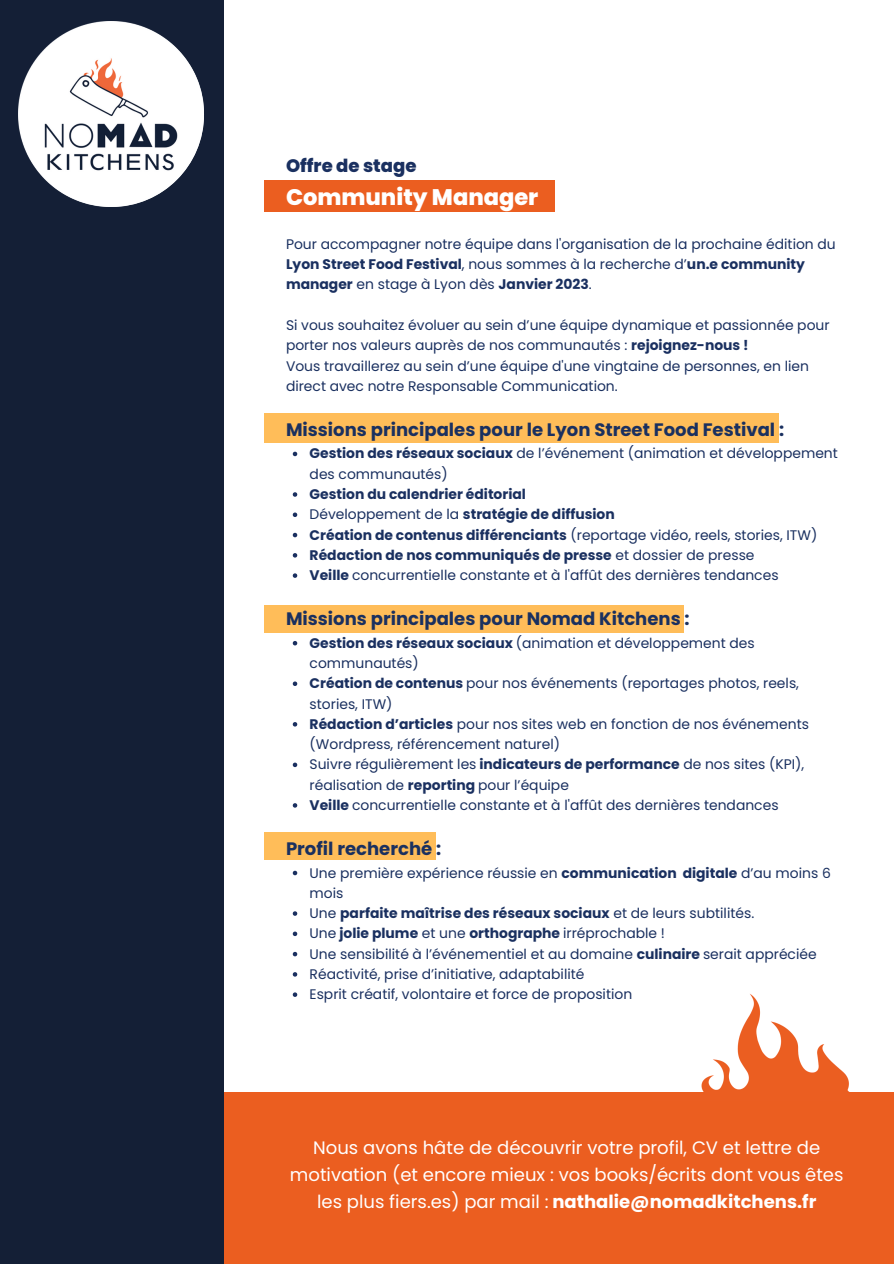
<style>
.page{position:relative;width:894px;height:1264px;background:#fff}
.page>*{position:absolute;margin:0;border:0;box-sizing:border-box;transform-origin:0 0}
.t1{font:800 22.5px "Poppins";color:#fff}
.t2{font:18px/27px "Poppins";color:#fff;text-align:center}
.t3{font:700 18px "Poppins";color:#1a3060}
.t4{font:800 18px "Poppins";color:#1a3060}
.t5{font:13.95px/20.2px "Poppins";color:#1a3060}
.s1{font-weight:700}
</style>
<div class="page">
<div style="left:215px;top:1091px;width:678px;height:172px;background:#eb5e20"></div>
<div style="left:0;top:0;width:223px;height:1263px;background:#141f36"></div>
<div style="left:264px;top:181px;width:290px;height:31px;background:#eb5e20"></div>
<div style="left:264px;top:413px;width:514px;height:29px;background:#ffbd59"></div>
<div style="left:264px;top:605px;width:419px;height:27px;background:#ffbd59"></div>
<div style="left:264px;top:832px;width:171px;height:27px;background:#ffbd59"></div>
<img style="left:652px;top:994px;width:204px;height:98px">
<svg style="left:293px;top:451px;width:4px;height:5px"></svg>
<svg style="left:293px;top:492px;width:4px;height:5px"></svg>
<svg style="left:293px;top:512px;width:4px;height:5px"></svg>
<svg style="left:293px;top:533px;width:4px;height:4px"></svg>
<svg style="left:293px;top:553px;width:4px;height:4px"></svg>
<svg style="left:293px;top:573px;width:4px;height:5px"></svg>
<svg style="left:293px;top:641px;width:4px;height:4px"></svg>
<svg style="left:293px;top:681px;width:4px;height:5px"></svg>
<svg style="left:293px;top:722px;width:4px;height:4px"></svg>
<svg style="left:293px;top:762px;width:4px;height:5px"></svg>
<svg style="left:293px;top:803px;width:4px;height:4px"></svg>
<svg style="left:293px;top:870px;width:4px;height:5px"></svg>
<svg style="left:293px;top:911px;width:4px;height:4px"></svg>
<svg style="left:293px;top:931px;width:4px;height:5px"></svg>
<svg style="left:293px;top:951px;width:4px;height:5px"></svg>
<svg style="left:293px;top:972px;width:4px;height:4px"></svg>
<svg style="left:293px;top:992px;width:4px;height:4px"></svg>
<img style="left:19px;top:22px;width:184px;height:184px">
<p class="t4" style="left:286px;top:153px;width:132px">Offre de stage</p>
<h1 class="t1" style="left:286px;top:181px;width:254px">Community Manager</h1>
<p class="t5" style="left:286px;top:234px;width:551px">Pour accompagner notre équipe dans l'organisation de la prochaine édition du<br><span class="s1">Lyon Street Food Festival</span>, nous sommes à la recherche d’<span class="s1">un.e community manager</span> en stage à Lyon dès <span class="s1">Janvier 2023</span>.</p>
<p class="t5" style="left:286px;top:315px;width:545px">Si vous souhaitez évoluer au sein d’une équipe dynamique et passionnée pour porter nos valeurs auprès de nos communautés : <span class="s1">rejoignez-nous !<br></span>Vous travaillerez au sein d’une équipe d'une vingtaine de personnes, en lien direct avec notre Responsable Communication.</p>
<p class="t3" style="left:286px;top:417px;width:499px">Missions principales pour le Lyon Street Food Festival :</p>
<p class="t5" style="left:309px;top:443px;width:529px"><span class="s1">Gestion des réseaux sociaux</span> de l’événement (animation et développement des communautés)</p>
<p class="t5" style="left:309px;top:484px;width:509px"><span class="s1">Gestion du calendrier éditorial<br></span>Développement de la <span class="s1">stratégie de diffusion<br>Création de contenus différenciants</span> (reportage vidéo, reels, stories, ITW)<br><span class="s1">Rédaction de nos communiqués de presse</span> et dossier de presse<br><span class="s1">Veille</span> concurrentielle constante et à l'affût des dernières tendances</p>
<p class="t3" style="left:286px;top:606px;width:405px">Missions principales pour Nomad Kitchens :</p>
<p class="t5" style="left:309px;top:632px;width:501px"><span class="s1">Gestion des réseaux sociaux</span> (animation et développement des communautés)<br><span class="s1">Création de contenus</span> pour nos événements (reportages photos, reels, stories, ITW)<br><span class="s1">Rédaction d’articles</span> pour nos sites web en fonction de nos événements (Wordpress, référencement naturel)<br>Suivre régulièrement les <span class="s1">indicateurs de performance</span> de nos sites (KPI), réalisation de <span class="s1">reporting</span> pour l’équipe<br><span class="s1">Veille</span> concurrentielle constante et à l'affût des dernières tendances</p>
<p class="t3" style="left:286px;top:836px;width:157px">Profil recherché :</p>
<p class="t5" style="left:309px;top:862px;width:522px">Une première expérience réussie en <span class="s1">communication digitale</span> d’au moins 6 mois<br>Une <span class="s1">parfaite maîtrise des réseaux sociaux</span> et de leurs subtilités.<br>Une <span class="s1">jolie plume</span> et une <span class="s1">orthographe</span> irréprochable !<br>Une sensibilité à l’événementiel et au domaine <span class="s1">culinaire</span> serait appréciée Réactivité, prise d’initiative, adaptabilité<br>Esprit créatif, volontaire et force de proposition</p>
<p class="t2" style="left:290px;top:1133px;width:555px">Nous avons hâte de découvrir votre profil, CV et lettre de motivation (et encore mieux : vos books/écrits dont vous êtes les plus fiers.es) par mail : <span class="s1">nathalie@nomadkitchens.fr</span></p>
</div>
